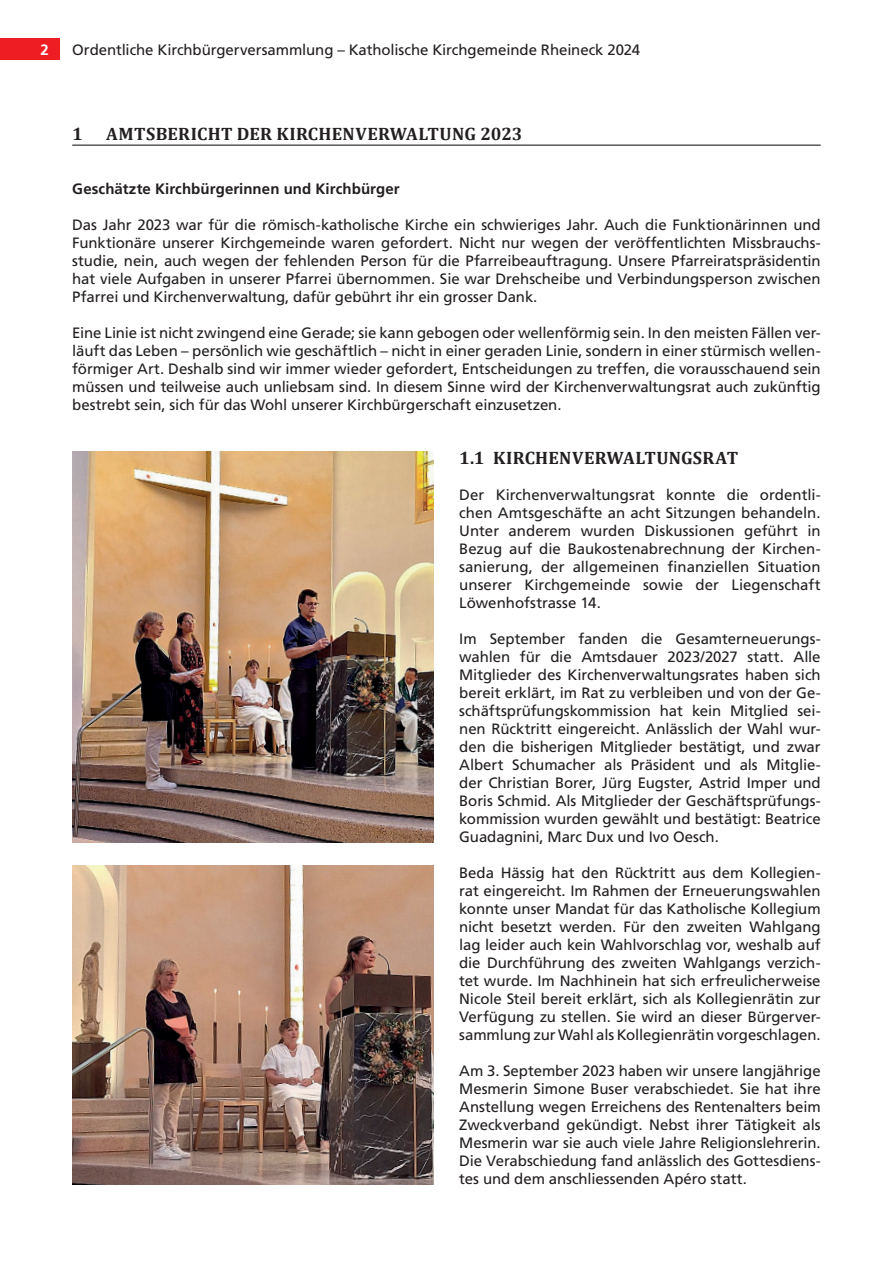
<style>
.page{position:relative;width:893px;height:1263px;background:#fff}
.page>*{position:absolute;margin:0;border:0;box-sizing:border-box;transform-origin:0 0}
.Überschriften{font:700 18px "Cambria";letter-spacing:.015em;color:#231f20}
.Titel{font:700 18px "Cambria";letter-spacing:.015em;color:#231f20}
.Grundtext{font:15px/18px "Frutiger LT Std";letter-spacing:-.005em;color:#231f20;text-align:justify}
.Grundtext_über_2_Spalten{font:15px/18px "Frutiger LT Std";letter-spacing:-.005em;color:#231f20;text-align:justify}
.Untertitel{font:700 15px "Frutiger LT Std";letter-spacing:.005em;color:#231f20}
.t1{font:700 15px "Frutiger LT Std";color:#fff}
</style>
<div class="page">
<div style="left:0;top:39px;width:60px;height:21px;background:#ee1d23"></div>
<hr style="left:72px;top:145px;width:749px;height:1px;background:#231f20">
<img style="left:72px;top:452px;width:362px;height:390px">
<img style="left:72px;top:865px;width:362px;height:319px">
<p class="t1" style="left:40px;top:41px;width:10px">2</p>
<p class="Grundtext" style="left:72px;top:41px;width:569px">Ordentliche Kirchbürgerversammlung – Katholische Kirchgemeinde Rheineck 2024</p>
<p class="Überschriften" style="left:72px;top:121px;width:12px">1</p>
<p class="Überschriften" style="left:106px;top:121px;width:418px">AMTSBERICHT DER KIRCHENVERWALTUNG 2023</p>
<p class="Untertitel" style="left:72px;top:180px;width:329px">Geschätzte Kirchbürgerinnen und Kirchbürger</p>
<p class="Grundtext_über_2_Spalten" style="left:72px;top:216px;width:750px">Das Jahr 2023 war für die römisch-katholische Kirche ein schwieriges Jahr. Auch die Funktionärinnen und Funktionäre unserer Kirchgemeinde waren gefordert. Nicht nur wegen der veröffentlichten Missbrauchs&shy;studie, nein, auch wegen der fehlenden Person für die Pfarreibeauftragung. Unsere Pfarreiratspräsidentin hat viele Aufgaben in unserer Pfarrei übernommen. Sie war Drehscheibe und Verbindungsperson zwischen Pfarrei und Kirchenverwaltung, dafür gebührt ihr ein grosser Dank.</p>
<p class="Grundtext_über_2_Spalten" style="left:72px;top:324px;width:750px">Eine Linie ist nicht zwingend eine Gerade; sie kann gebogen oder wellenförmig sein. In den meisten Fällen ver&shy;läuft das Leben – persönlich wie geschäftlich – nicht in einer geraden Linie, sondern in einer stürmisch wellen&shy;förmiger Art. Deshalb sind wir immer wieder gefordert, Entscheidungen zu treffen, die vorausschauend sein müssen und teilweise auch unliebsam sind. In diesem Sinne wird der Kirchenverwaltungsrat auch zukünftig bestrebt sein, sich für das Wohl unserer Kirchbürgerschaft einzusetzen.</p>
<p class="Titel" style="left:459px;top:445px;width:280px">1.1 KIRCHENVERWALTUNGSRAT</p>
<p class="Grundtext" style="left:459px;top:486px;width:363px">Der Kirchenverwaltungsrat konnte die ordentli&shy;chen Amtsgeschäfte an acht Sitzungen behandeln.<br>Unter anderem wurden Diskussionen geführt in Bezug auf die Baukostenabrechnung der Kirchen&shy;sanierung, der allgemeinen finanziellen Situation unserer Kirchgemeinde sowie der Liegenschaft Löwenhofstrasse 14.</p>
<p class="Grundtext" style="left:459px;top:630px;width:363px">Im September fanden die Gesamterneuerungs&shy;wahlen für die Amtsdauer 2023/2027 statt. Alle Mitglieder des Kirchenverwaltungsrates haben sich bereit erklärt, im Rat zu verbleiben und von der Ge&shy;schäftsprüfungskommission hat kein Mitglied sei&shy;nen Rücktritt eingereicht. Anlässlich der Wahl wur&shy;den die bisherigen Mitglieder bestätigt, und zwar Albert Schumacher als Präsident und als Mitglie&shy;der Christian Borer, Jürg Eugster, Astrid Imper und Boris Schmid. Als Mitglieder der Geschäftsprüfungs&shy;kommission wurden gewählt und bestätigt: Beatrice Guadagnini, Marc Dux und Ivo Oesch.</p>
<p class="Grundtext" style="left:459px;top:864px;width:363px">Beda Hässig hat den Rücktritt aus dem Kollegien&shy;rat eingereicht. Im Rahmen der Erneuerungswahlen konnte unser Mandat für das Katholische Kollegium nicht besetzt werden. Für den zweiten Wahlgang lag leider auch kein Wahlvorschlag vor, weshalb auf die Durchführung des zweiten Wahlgangs verzich&shy;tet wurde. Im Nachhinein hat sich erfreulicherweise Nicole Steil bereit erklärt, sich als Kollegienrätin zur Verfügung zu stellen. Sie wird an dieser Bürgerver&shy;sammlung zur Wahl als Kollegienrätin vorgeschlagen.</p>
<p class="Grundtext" style="left:459px;top:1062px;width:363px">Am 3. September 2023 haben wir unsere langjährige Mesmerin Simone Buser verabschiedet. Sie hat ihre Anstellung wegen Erreichens des Rentenalters beim Zweckverband gekündigt. Nebst ihrer Tätigkeit als Mesmerin war sie auch viele Jahre Religionslehrerin.<br>Die Verabschiedung fand anlässlich des Gottesdiens&shy;tes und dem anschliessenden Apéro statt.</p>
</div>
